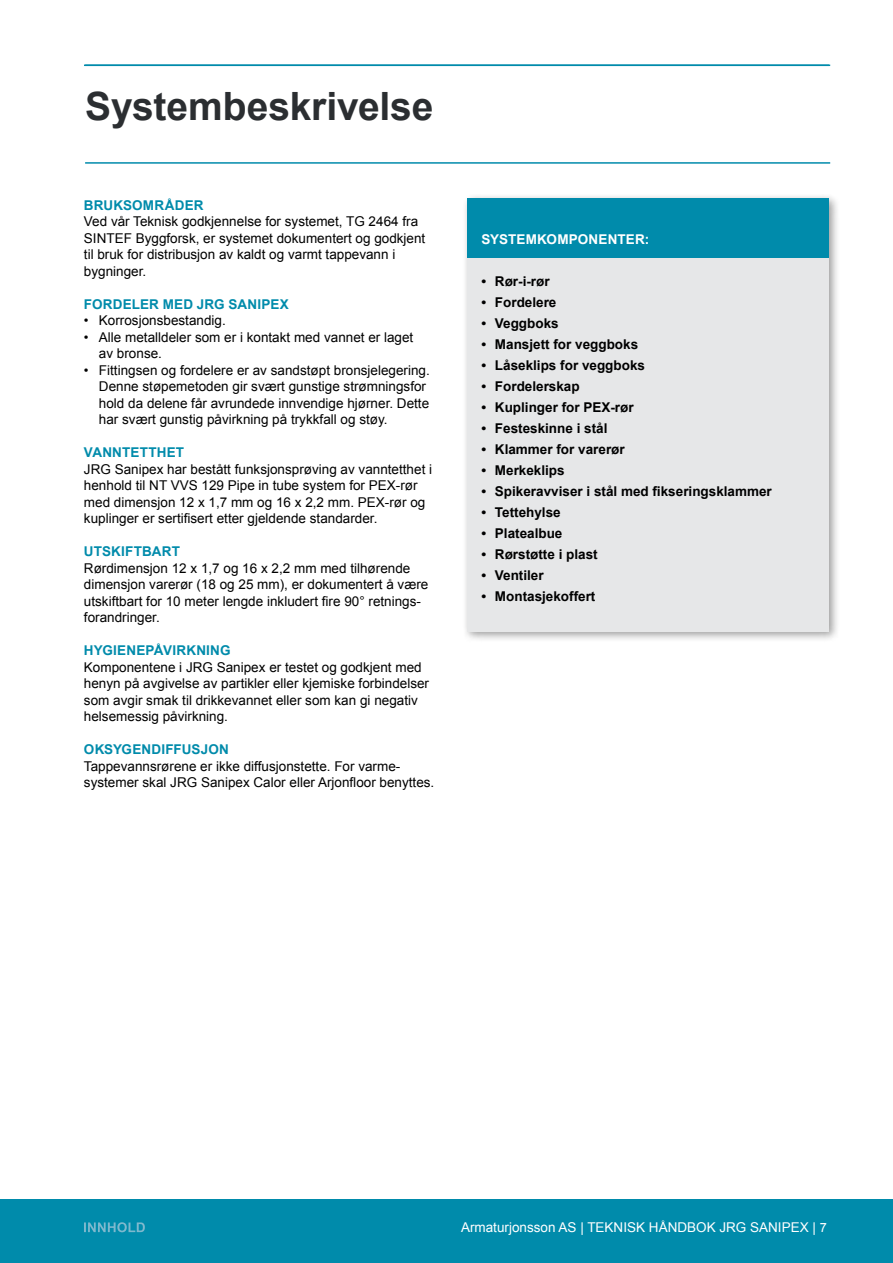
<style>
.page{position:relative;width:893px;height:1263px;background:#fff}
.page>*{position:absolute;margin:0;border:0;box-sizing:border-box;transform-origin:0 0}
.t1{font:700 39px "Arial";letter-spacing:-.005em;color:#2b2e31}
.t2{font:13.5px/16.5px "Arial";color:#000}
.t3{font:700 13.5px "Arial";color:#000}
.t4{font:700 13.5px "Arial";letter-spacing:.015em;color:#008bab}
.t5{font:13.5px "Arial";color:#fff}
.t6{font:700 13.5px "Arial";letter-spacing:.01em;color:#fff}
.s1{font-size:12.75px}
</style>
<div class="page">
<div style="left:0;top:1199px;width:893px;height:64px;background:#008bab"></div>
<svg style="left:84px;top:1222px;width:61px;height:10px"></svg>
<div style="left:463px;top:194px;width:378px;height:448px;background:#000;opacity:.4"></div>
<div style="left:468px;top:199px;width:361px;height:432px;background:#e6e7e8"></div>
<div style="left:468px;top:199px;width:361px;height:59px;background:#008bab"></div>
<hr style="left:84px;top:65px;width:745px;height:1px;background:#008bab">
<hr style="left:85px;top:65px;width:745px;height:1px;background:#008bab">
<hr style="left:85px;top:162px;width:745px;height:2px;background:#008bab">
<h1 class="t1" style="left:85px;top:81px;width:350px">Systembeskrivelse</h1>
<p class="t4" style="left:84px;top:196px;width:121px">BRUKSOMRÅDER</p>
<p class="t2" style="left:84px;top:213px;width:343px">Ved vår Teknisk godkjennelse for systemet, TG 2464 fra SINTEF Byggforsk, er systemet dokumentert og godkjent til bruk for distribusjon av kaldt og varmt tappevann i bygninger.</p>
<p class="t4" style="left:84px;top:295px;width:206px">FORDELER MED JRG SANIPEX</p>
<p class="t2" style="left:84px;top:312px;width:143px">• Korrosjonsbestandig.</p>
<p class="t2" style="left:99px;top:329px;width:316px;text-indent:-15px">• Alle metalldeler som er i kontakt med vannet er laget av bronse.</p>
<p class="t2" style="left:99px;top:362px;width:332px;text-indent:-15px">• Fittingsen og fordelere er av sandstøpt bronsjelegering.<br>Denne støpemetoden gir svært gunstige strømningsfor hold da delene får avrundede innvendige hjørner. Dette har svært gunstig påvirkning på trykkfall og støy.</p>
<p class="t4" style="left:84px;top:443px;width:102px">VANNTETTHET</p>
<p class="t2" style="left:84px;top:461px;width:350px">JRG Sanipex har bestått funksjonsprøving av vanntetthet i henhold til NT VVS 129 Pipe in tube system for PEX-rør med dimensjon 12 x 1,7 mm og 16 x 2,2 mm. PEX-rør og kuplinger er sertifisert etter gjeldende standarder.</p>
<p class="t4" style="left:84px;top:542px;width:98px">UTSKIFTBART</p>
<p class="t2" style="left:84px;top:560px;width:346px">Rørdimensjon 12 x 1,7 og 16 x 2,2 mm med tilhørende dimensjon varerør (18 og 25 mm), er dokumentert å være utskiftbart for 10 meter lengde inkludert fire 90° retnings&shy;forandringer.</p>
<p class="t4" style="left:84px;top:641px;width:148px">HYGIENEPÅVIRKNING</p>
<p class="t2" style="left:84px;top:659px;width:347px">Komponentene i JRG Sanipex er testet og godkjent med henyn på avgivelse av partikler eller kjemiske forbindelser som avgir smak til drikkevannet eller som kan gi negativ helsemessig påvirkning.</p>
<p class="t4" style="left:84px;top:740px;width:146px">OKSYGENDIFFUSJON</p>
<p class="t2" style="left:84px;top:758px;width:352px">Tappevannsrørene er ikke diffusjonstette. For varme&shy;systemer skal JRG Sanipex Calor eller Arjonfloor benyttes.</p>
<p class="t6" style="left:481px;top:230px;width:169px">SYSTEMKOMPONENTER:</p>
<p class="t3" style="left:481px;top:272px;width:70px">• Rør-i-rør</p>
<p class="t3" style="left:481px;top:293px;width:77px">• Fordelere</p>
<p class="t3" style="left:481px;top:314px;width:79px">• Veggboks</p>
<p class="t3" style="left:481px;top:335px;width:158px">• Mansjett for veggboks</p>
<p class="t3" style="left:481px;top:356px;width:165px">• Låseklips for veggboks</p>
<p class="t3" style="left:481px;top:377px;width:100px">• Fordelerskap</p>
<p class="t3" style="left:481px;top:398px;width:154px">• Kuplinger for PEX-rør</p>
<p class="t3" style="left:481px;top:419px;width:128px">• Festeskinne i stål</p>
<p class="t3" style="left:481px;top:440px;width:145px">• Klammer for varerør</p>
<p class="t3" style="left:481px;top:461px;width:85px">• Merkeklips</p>
<p class="t3" style="left:481px;top:482px;width:292px">• Spikeravviser i stål med fikseringsklammer</p>
<p class="t3" style="left:481px;top:503px;width:81px">• Tettehylse</p>
<p class="t3" style="left:481px;top:524px;width:83px">• Platealbue</p>
<p class="t3" style="left:481px;top:545px;width:118px">• Rørstøtte i plast</p>
<p class="t3" style="left:481px;top:566px;width:64px">• Ventiler</p>
<p class="t3" style="left:481px;top:587px;width:116px">• Montasjekoffert</p>
<p class="t5" style="left:461px;top:1218px;width:367px">Armaturjonsson AS | TEKNISK HÅNDBOK JRG SANIPEX | <span class="s1">7</span></p>
</div>
